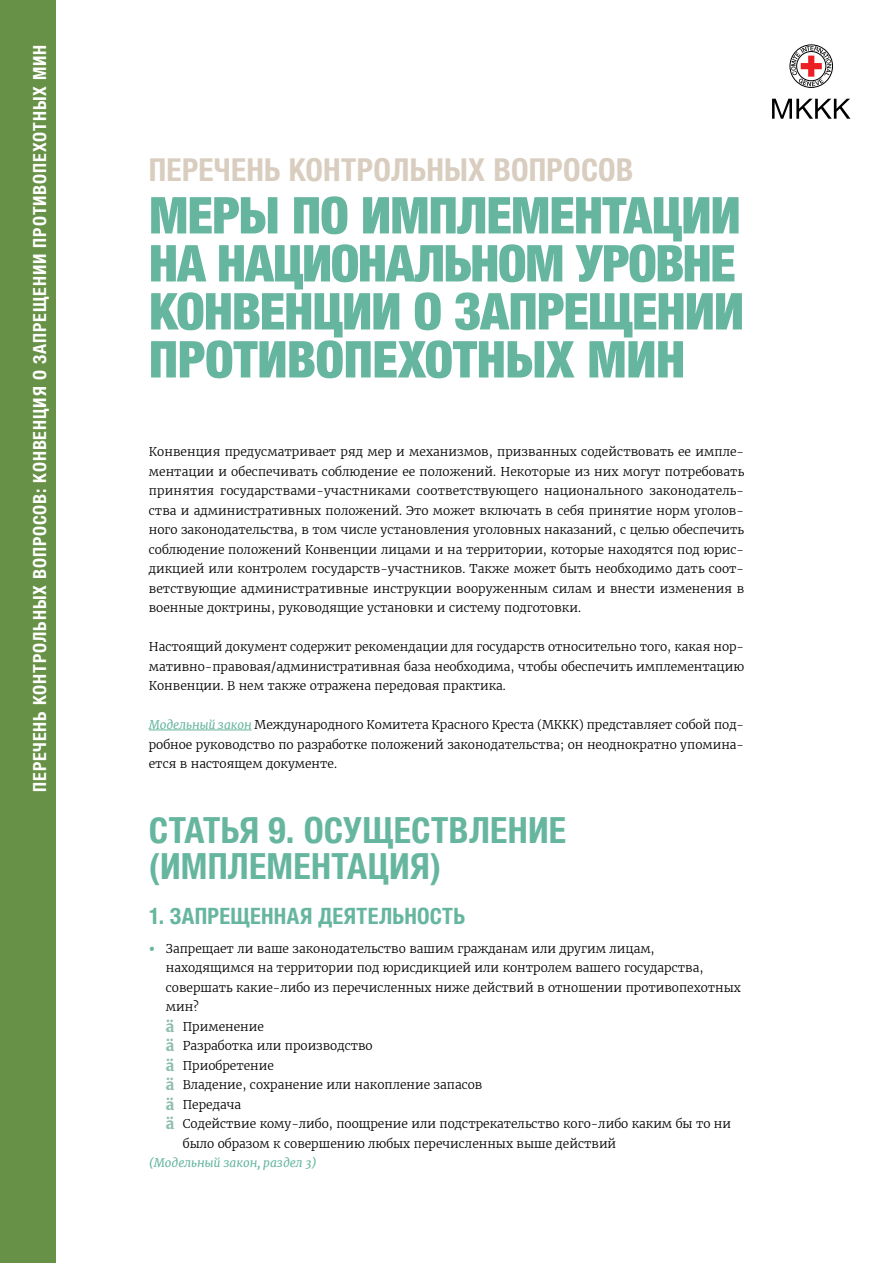
<style>
.page{position:relative;width:893px;height:1263px;background:#fff}
.page>*{position:absolute;margin:0;border:0;box-sizing:border-box;transform-origin:0 0}
.t1{font:900 condensed 51px/48px "Helvetica Neue LTCYR";letter-spacing:-.02em;color:#66b69f}
.A5_Title_1{font:700 condensed 36px/36px "Helvetica Neue LTCYR";letter-spacing:.005em;color:#66b69f}
.t2{font:700 condensed 31.5px "Helvetica Neue LTCYR";letter-spacing:.005em;color:#d8cdbf}
.A5_Title_2{font:700 condensed 22.5px "Helvetica Neue LTCYR";letter-spacing:.015em;color:#66b69f}
.t3{font:700 condensed 18px "Helvetica Neue LTCYR";letter-spacing:.05em;color:#fff}
.Body_text{font:300 12px/19.5px "Merriweather";color:#000;text-align:justify}
.Body_text-2{font:italic 12px "Merriweather";color:#66b69f}
.s1{font-weight:400;font-style:italic;color:#66b69f}
.s2{font-weight:900;font-size:15px;color:#66b69f}
</style>
<div class="page">
<div style="left:0;top:0;width:55px;height:1263px;background:#679146"></div>
<div style="left:790px;top:45px;width:42px;height:42px;background:#0d0d0d;border-radius:50%"></div>
<div style="left:790px;top:45px;width:43px;height:43px;border:1px solid #000;border-radius:50%"></div>
<svg style="left:791px;top:46px;width:40px;height:40px;background:#c5a8a9"></svg>
<svg style="left:772px;top:99px;width:78px;height:20px"></svg>
<hr style="left:149px;top:730px;width:103px;height:1px;background:#66b69f">
<h3 class="t3" style="left:30px;top:792px;width:749px;rotate:-90deg">ПЕРЕЧЕНЬ КОНТРОЛЬНЫХ ВОПРОСОВ: КОНВЕНЦИЯ О ЗАПРЕЩЕНИИ ПРОТИВОПЕХОТНЫХ МИН</h3>
<h3 class="t2" style="left:149px;top:153px;width:486px">ПЕРЕЧЕНЬ КОНТРОЛЬНЫХ ВОПРОСОВ</h3>
<h1 class="t1" style="left:149px;top:192px;width:597px">МЕРЫ ПО ИМПЛЕМЕНТАЦИИ<br>НА НАЦИОНАЛЬНОМ УРОВНЕ<br>КОНВЕНЦИИ О ЗАПРЕЩЕНИИ<br>ПРОТИВОПЕХОТНЫХ МИН</h1>
<p class="Body_text" style="left:149px;top:442px;width:597px">Конвенция предусматривает ряд мер и механизмов, призванных содействовать ее импле&shy;ментации и обеспечивать соблюдение ее положений. Некоторые из них могут потребовать принятия государствами-участниками соответствующего национального законодатель&shy;ства и административных положений. Это может включать в себя принятие норм уголов&shy;ного законодательства, в том числе установления уголовных наказаний, с целью обеспечить соблюдение положений Конвенции лицами и на территории, которые находятся под юрис&shy;дикцией или контролем государств-участников. Также может быть необходимо дать соот&shy;ветствующие административные инструкции вооруженным силам и внести изменения в военные доктрины, руководящие установки и систему подготовки.</p>
<p class="Body_text" style="left:149px;top:637px;width:597px">Настоящий документ содержит рекомендации для государств относительно того, какая нор&shy;мативно-правовая/административная база необходима, чтобы обеспечить имплементацию Конвенции. В нем также отражена передовая практика.</p>
<p class="Body_text" style="left:149px;top:715px;width:597px"><span class="s1">Модельный закон</span> Международного Комитета Красного Креста (МККК) представляет собой под&shy;робное руководство по разработке положений законодательства; он неоднократно упомина&shy;ется в настоящем документе.</p>
<p class="A5_Title_1" style="left:149px;top:813px;width:419px">СТАТЬЯ 9. ОСУЩЕСТВЛЕНИЕ (ИМПЛЕМЕНТАЦИЯ)</p>
<p class="A5_Title_2" style="left:149px;top:904px;width:318px">1. ЗАПРЕЩЕННАЯ ДЕЯТЕЛЬНОСТЬ</p>
<p class="Body_text" style="left:166px;top:938px;width:577px;text-align:left;text-indent:-17px"><span class="s2">•</span> Запрещает ли ваше законодательство вашим гражданам или другим лицам, находящимся на территории под юрисдикцией или контролем вашего государства, совершать какие-либо из перечисленных ниже действий в отношении противопехотных мин?</p>
<p class="Body_text" style="left:183px;top:1016px;width:83px">Применение</p>
<p class="Body_text" style="left:183px;top:1036px;width:191px">Разработка или производство</p>
<p class="Body_text" style="left:183px;top:1055px;width:92px">Приобретение</p>
<p class="Body_text" style="left:183px;top:1075px;width:301px">Владение, сохранение или накопление запасов</p>
<p class="Body_text" style="left:183px;top:1094px;width:60px">Передача</p>
<p class="Body_text" style="left:183px;top:1114px;width:550px">Содействие кому-либо, поощрение или подстрекательство кого-либо каким бы то ни было образом к совершению любых перечисленных выше действий</p>
<p class="Body_text-2" style="left:149px;top:1155px;width:170px">(Модельный закон, раздел 3)</p>
</div>
